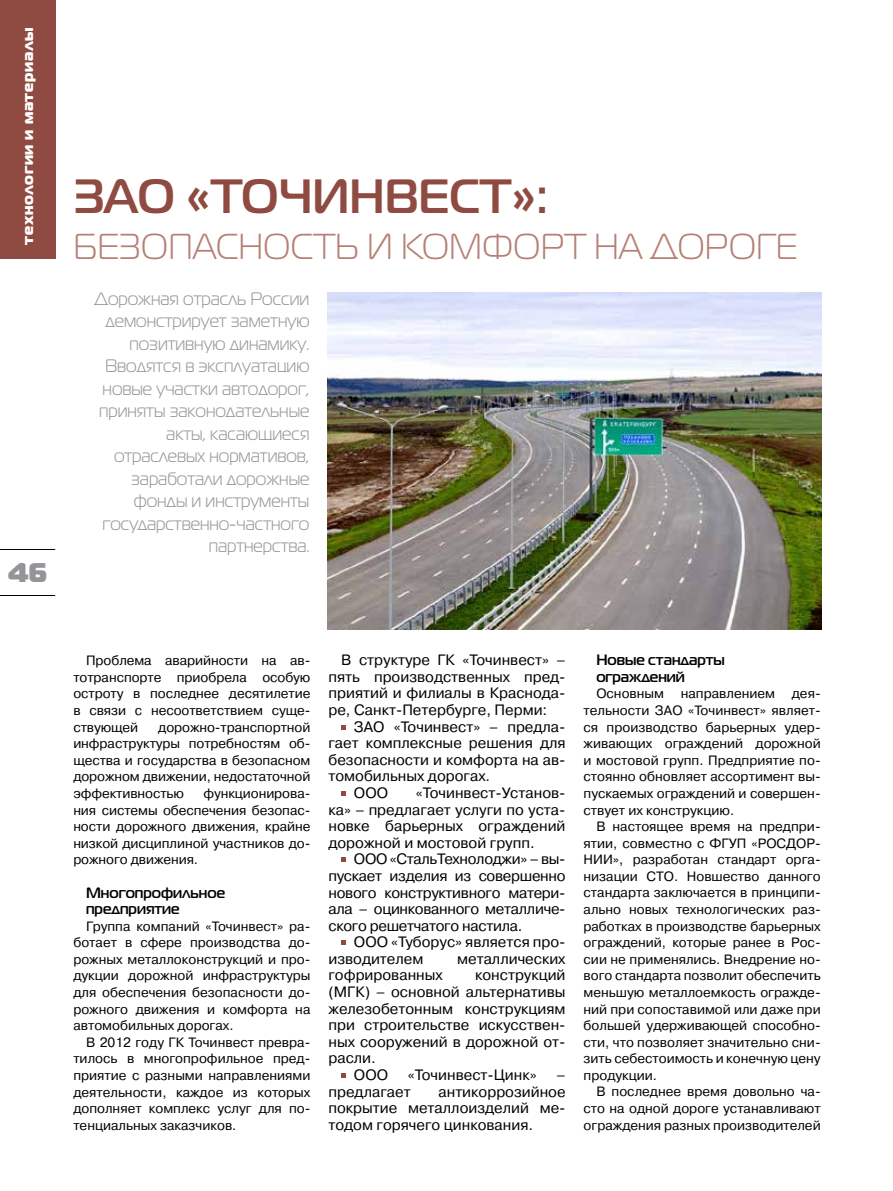
<style>
.page{position:relative;width:893px;height:1191px;background:#fff}
.page>*{position:absolute;margin:0;border:0;box-sizing:border-box;transform-origin:0 0}
.t1{font:700 48px "Magistral C";color:#8f4b41}
.t2{font:36px "Magistral C";color:#b57f74}
.t3{font:27px "Magistral Black C";color:#939598}
.t4{font:18px/22.5px "Magistral C";color:#939598;text-align:right}
.t5{font:15px/16.6px "Pragmatica C";color:#000;text-align:justify}
.t6{font:700 15px/16.6px "Magistral C";color:#000}
.t7{font:15px "Magistral Black C";letter-spacing:.05em;color:#fff}
.t8{font:13.5px/16.6px "Pragmatica C";color:#000;text-align:justify}
</style>
<div class="page">
<div style="left:0;top:0;width:55px;height:258px;background:#8f4b41"></div>
<hr style="left:0;top:595px;width:55px;height:1px;background:#000">
<hr style="left:0;top:549px;width:55px;height:1px;background:#000">
<svg style="left:341px;top:725px;width:5px;height:4px"></svg>
<svg style="left:341px;top:791px;width:5px;height:5px"></svg>
<svg style="left:341px;top:857px;width:5px;height:5px"></svg>
<svg style="left:341px;top:940px;width:5px;height:5px"></svg>
<svg style="left:341px;top:1073px;width:5px;height:5px"></svg>
<img style="left:328px;top:293px;width:493px;height:337px">
<p class="t7" style="left:18px;top:245px;width:219px;rotate:-90deg">технологии и материалы</p>
<h3 class="t3" style="left:8px;top:555px;width:41px">46</h3>
<h1 class="t1" style="left:73px;top:168px;width:476px">ЗАО «Точинвест»:</h1>
<h2 class="t2" style="left:73px;top:227px;width:726px">безопасность и комфорт на дороге</h2>
<p class="t4" style="left:94px;top:287px;width:216px">Дорожная отрасль России демонстрирует заметную позитивную динамику.<br>Вводятся в эксплуатацию новые участки автодорог, приняты законодательные акты, касающиеся отраслевых нормативов, заработали дорожные фонды и инструменты государственно-частного партнерства.</p>
<p class="t8" style="left:73px;top:652px;width:239px;text-indent:13px">Проблема аварийности на ав&shy;тотранспорте приобрела особую остроту в последнее десятилетие в связи с несоответствием суще&shy;ствующей</p>
<p class="t8" style="left:73px;top:718px;width:239px;text-indent:85px">дорожно-транспортной инфраструктуры потребностям об&shy;щества и государства в безопасном дорожном движении, недостаточной эффективностью</p>
<p class="t8" style="left:73px;top:785px;width:239px;text-indent:130px">функционирова&shy;ния системы обеспечения безопас&shy;ности дорожного движения, крайне низкой дисциплиной участников до&shy;рожного движения.</p>
<p class="t6" style="left:86px;top:883px;width:141px">Многопрофильное предприятие</p>
<p class="t8" style="left:73px;top:917px;width:239px;text-indent:13px">Группа компаний «Точинвест» ра&shy;ботает в сфере производства до&shy;рожных металлоконструкций и про&shy;дукции дорожной инфраструктуры для обеспечения безопасности до&shy;рожного движения и комфорта на автомобильных дорогах.</p>
<p class="t8" style="left:73px;top:1033px;width:239px;text-indent:13px">В 2012 году ГК Точинвест превра&shy;тилось в многопрофильное пред&shy;приятие с разными направлениями деятельности, каждое из которых дополняет комплекс услуг для по&shy;тенциальных заказчиков.</p>
<p class="t5" style="left:328px;top:652px;width:239px;text-indent:13px">В структуре ГК «Точинвест» – пять производственных пред&shy;приятий и филиалы в Краснода&shy;ре, Санкт-Петербурге, Перми:</p>
<p class="t5" style="left:354px;top:718px;width:213px">ЗАО «Точинвест» – предла-</p>
<p class="t5" style="left:328px;top:735px;width:239px">гает комплексные решения для</p>
<p class="t5" style="left:328px;top:751px;width:239px">безопасности и комфорта на ав-</p>
<p class="t5" style="left:328px;top:768px;width:163px">томобильных дорогах.</p>
<p class="t5" style="left:354px;top:784px;width:36px">ООО</p>
<p class="t5" style="left:328px;top:784px;width:239px;text-indent:87px">«Точинвест-Установ&shy;ка» – предлагает услуги по уста&shy;новке барьерных ограждений дорожной и мостовой групп.</p>
<p class="t5" style="left:328px;top:851px;width:239px;text-indent:26px">ООО «СтальТехнолоджи» – вы&shy;пускает изделия из совершенно нового конструктивного матери&shy;ала – оцинкованного металличе&shy;ского решетчатого настила.</p>
<p class="t5" style="left:328px;top:934px;width:239px;text-indent:26px">ООО «Туборус» является про&shy;изводителем</p>
<p class="t5" style="left:457px;top:950px;width:110px">металлических</p>
<p class="t5" style="left:328px;top:967px;width:116px">гофрированных</p>
<p class="t5" style="left:475px;top:967px;width:92px">конструкций</p>
<p class="t5" style="left:328px;top:983px;width:239px">(МГК) – основной альтернативы</p>
<p class="t5" style="left:328px;top:1000px;width:239px">железобетонным конструкциям</p>
<p class="t5" style="left:328px;top:1016px;width:239px">при строительстве искусствен-</p>
<p class="t5" style="left:328px;top:1033px;width:239px">ных сооружений в дорожной от-</p>
<p class="t5" style="left:328px;top:1050px;width:49px">расли.</p>
<p class="t5" style="left:354px;top:1066px;width:36px">ООО</p>
<p class="t5" style="left:408px;top:1066px;width:130px">«Точинвест-Цинк»</p>
<p class="t5" style="left:557px;top:1066px;width:10px">–</p>
<p class="t5" style="left:328px;top:1083px;width:84px">предлагает</p>
<p class="t5" style="left:328px;top:1083px;width:239px;text-indent:110px">антикоррозийное покрытие металлоизделий ме&shy;тодом горячего цинкования.</p>
<p class="t6" style="left:596px;top:651px;width:130px">Новые стандарты ограждений</p>
<p class="t8" style="left:584px;top:685px;width:239px;text-indent:13px">Основным направлением дея&shy;тельности ЗАО «Точинвест» являет&shy;ся производство барьерных удер&shy;живающих ограждений дорожной и мостовой групп. Предприятие по&shy;стоянно обновляет ассортимент вы&shy;пускаемых ограждений и совершен&shy;ствует их конструкцию.</p>
<p class="t8" style="left:584px;top:818px;width:239px;text-indent:13px">В настоящее время на предпри&shy;ятии, совместно с ФГУП «РОСДОР-НИИ», разработан стандарт орга&shy;низации СТО. Новшество данного стандарта заключается в принципи&shy;ально новых технологических раз&shy;работках в производстве барьерных ограждений, которые ранее в Рос&shy;сии не применялись. Внедрение но&shy;вого стандарта позволит обеспечить меньшую металлоемкость огражде&shy;ний при сопоставимой или даже при большей удерживающей способно&shy;сти, что позволяет значительно сни&shy;зить себестоимость и конечную цену продукции.</p>
<p class="t8" style="left:584px;top:1083px;width:239px;text-indent:13px">В последнее время довольно ча&shy;сто на одной дороге устанавливают ограждения разных производителей</p>
</div>
